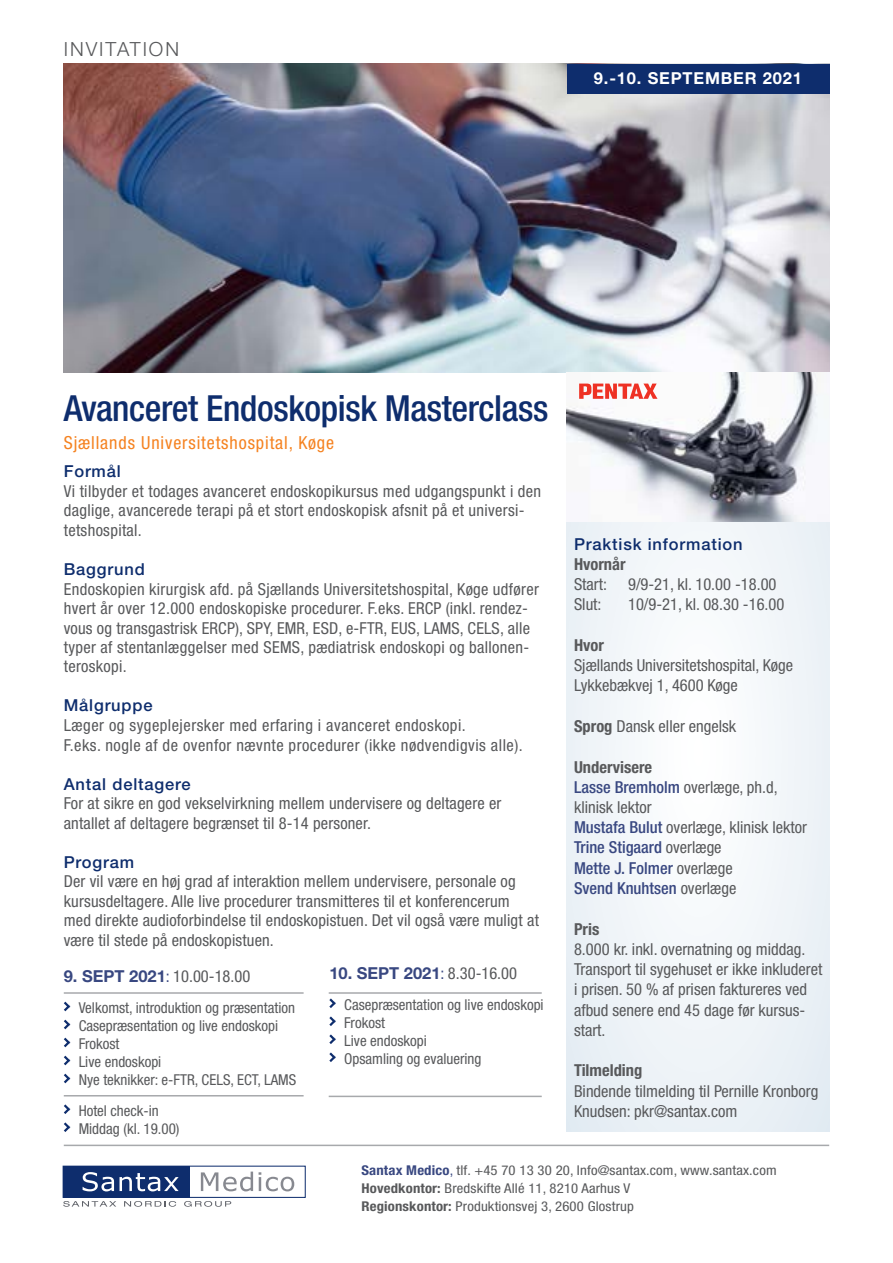
<style>
.page{position:relative;width:893px;height:1263px;background:#fff}
.page>*{position:absolute;margin:0;border:0;box-sizing:border-box;transform-origin:0 0}
.t1{font:500 condensed 36px "Helvetica Neue LT Std";letter-spacing:-.01em;color:#0e2d6d}
.t2{font:300 19.5px "Helvetica Neue LT Std";letter-spacing:.1em;color:#58595b}
.t3{font:condensed 18px "Helvetica Neue LT Std";letter-spacing:.05em;color:#f58220}
.t4{font:condensed 16.5px/20.2px "Helvetica Neue LT Std";letter-spacing:.01em;color:#58595b}
.t5{font:condensed 16.5px/19.5px "Helvetica Neue LT Std";letter-spacing:.03em;color:#58595b}
.t6{font:500 16.5px "Helvetica Neue LT Std";letter-spacing:.05em;color:#0e2d6d}
.t7{font:700 condensed 16.5px "Helvetica Neue LT Std";color:#58595b}
.t8{font:700 16.5px "Helvetica Neue LT Std";color:#394881}
.t9{font:700 16.5px "Helvetica Neue LT Std";letter-spacing:.05em;color:#fff}
.t10{font:condensed 15px/18px "Helvetica Neue LT Std";color:#58595b}
.t11{font:condensed 13.5px/18px "Helvetica Neue LT Std";letter-spacing:.01em;color:#58595b;scale:1.09 1}
.s1{font-weight:700;font-stretch:normal;color:#394881}
.s2{color:#394881}
.s3{font-weight:400;font-stretch:condensed}
.s4{font-weight:400;font-stretch:condensed;color:#58595b}
.s5{font-weight:700}
.s6{font-weight:500;color:#394881}
.s7{font-weight:700;color:#394881}
</style>
<div class="page">
<img style="left:64px;top:64px;width:765px;height:308px">
<div style="left:567px;top:372px;width:262px;height:759px;background:#f1f5f9"></div>
<div style="left:567px;top:64px;width:262px;height:30px;background:#0e2d6d"></div>
<div style="left:63px;top:1165px;width:243px;height:33px;border:1px solid #0e2d6d"></div>
<div style="left:63px;top:1166px;width:126px;height:31px;background:#0e2d6d"></div>
<svg style="left:83px;top:1172px;width:31px;height:19px"></svg>
<svg style="left:120px;top:1173px;width:59px;height:18px"></svg>
<svg style="left:201px;top:1171px;width:52px;height:20px"></svg>
<svg style="left:259px;top:1172px;width:35px;height:19px"></svg>
<svg style="left:63px;top:1201px;width:53px;height:6px"></svg>
<svg style="left:124px;top:1201px;width:52px;height:6px"></svg>
<svg style="left:184px;top:1201px;width:47px;height:6px"></svg>
<img style="left:567px;top:372px;width:249px;height:150px">
<svg style="left:64px;top:1002px;width:6px;height:9px"></svg>
<svg style="left:64px;top:1020px;width:6px;height:9px"></svg>
<svg style="left:64px;top:1038px;width:6px;height:9px"></svg>
<svg style="left:64px;top:1056px;width:6px;height:9px"></svg>
<svg style="left:64px;top:1074px;width:6px;height:9px"></svg>
<svg style="left:64px;top:1104px;width:6px;height:10px"></svg>
<svg style="left:64px;top:1122px;width:6px;height:10px"></svg>
<svg style="left:329px;top:998px;width:7px;height:10px"></svg>
<svg style="left:329px;top:1016px;width:7px;height:10px"></svg>
<svg style="left:329px;top:1034px;width:7px;height:10px"></svg>
<svg style="left:329px;top:1052px;width:7px;height:10px"></svg>
<hr style="left:64px;top:1095px;width:240px;height:1px;background:#a7a9ac">
<hr style="left:64px;top:1144px;width:765px;height:2px;background:#a7a9ac">
<hr style="left:64px;top:992px;width:240px;height:2px;background:#a7a9ac">
<hr style="left:329px;top:992px;width:213px;height:2px;background:#a7a9ac">
<hr style="left:329px;top:1096px;width:213px;height:1px;background:#a7a9ac">
<svg style="left:579px;top:384px;width:78px;height:15px"></svg>
<p class="t2" style="left:64px;top:38px;width:117px">INVITATION</p>
<p class="t9" style="left:594px;top:68px;width:210px">9.-10. SEPTEMBER 2021</p>
<h1 class="t1" style="left:64px;top:387px;width:486px">Avanceret Endoskopisk Masterclass</h1>
<p class="t3" style="left:64px;top:432px;width:272px">Sjællands Universitetshospital, Køge</p>
<p class="t6" style="left:64px;top:462px;width:59px">Formål</p>
<p class="t4" style="left:64px;top:481px;width:479px;line-height:19.5px">Vi tilbyder et todages avanceret endoskopikursus med udgangspunkt i den daglige, avancerede terapi på et stort endoskopisk afsnit på et universi&shy;tetshospital.</p>
<p class="t6" style="left:64px;top:559px;width:82px">Baggrund</p>
<p class="t4" style="left:64px;top:579px;width:477px;line-height:19.5px">Endoskopien kirurgisk afd. på Sjællands Universitetshospital, Køge udfører hvert år over 12.000 endoskopiske procedurer. F.eks. ERCP (inkl. rendez&shy;vous og transgastrisk ERCP), SPY, EMR, ESD, e-FTR, EUS, LAMS, CELS, alle typer af stentanlæggelser med SEMS, pædiatrisk endoskopi og ballonen&shy;teroskopi.</p>
<p class="t6" style="left:64px;top:696px;width:90px">Målgruppe</p>
<p class="t5" style="left:64px;top:715px;width:460px">Læger og sygeplejersker med erfaring i avanceret endoskopi.<br>F.eks. nogle af de ovenfor nævnte procedurer (ikke nødvendigvis alle).</p>
<p class="t6" style="left:64px;top:774px;width:128px">Antal deltagere</p>
<p class="t4" style="left:64px;top:793px;width:439px;line-height:19.5px">For at sikre en god vekselvirkning mellem undervisere og deltagere er antallet af deltagere begrænset til 8-14 personer.</p>
<p class="t6" style="left:64px;top:852px;width:72px">Program</p>
<p class="t4" style="left:64px;top:871px;width:477px;line-height:19.5px">Der vil være en høj grad af interaktion mellem undervisere, personale og kursusdeltagere. Alle live procedurer transmitteres til et konferencerum med direkte audioforbindelse til endoskopistuen. Det vil også være muligt at være til stede på endoskopistuen.</p>
<p class="t4" style="left:64px;top:966px;width:188px"><span class="s1">9. SEPT 2021</span><span class="s2">:</span> 10.00-18.00</p>
<p class="t10" style="left:79px;top:998px;width:219px">Velkomst, introduktion og præsentation<br>Casepræsentation og live endoskopi<br>Frokost<br>Live endoskopi<br>Nye teknikker: e-FTR, CELS, ECT, LAMS</p>
<p class="t10" style="left:79px;top:1101px;width:102px">Hotel check-in<br>Middag (kl. 19.00)</p>
<p class="t8" style="left:329px;top:963px;width:189px">10. SEPT 2021<span class="s3">:</span> <span class="s4">8.30-16.00</span></p>
<p class="t10" style="left:344px;top:995px;width:201px">Casepræsentation og live endoskopi<br>Frokost<br>Live endoskopi<br>Opsamling og evaluering</p>
<p class="t6" style="left:574px;top:534px;width:170px">Praktisk information</p>
<p class="t7" style="left:574px;top:554px;width:53px">Hvornår</p>
<p class="t4" style="left:574px;top:574px;width:34px">Start:</p>
<p class="t4" style="left:628px;top:574px;width:150px">9/9-21, kl. 10.00 -18.00</p>
<p class="t4" style="left:574px;top:594px;width:29px">Slut:</p>
<p class="t4" style="left:628px;top:594px;width:158px">10/9-21, kl. 08.30 -16.00</p>
<p class="t7" style="left:574px;top:635px;width:31px">Hvor</p>
<p class="t4" style="left:574px;top:655px;width:220px">Sjællands Universitetshospital, Køge<br>Lykkebækvej 1, 4600 Køge</p>
<p class="t4" style="left:574px;top:716px;width:164px"><span class="s5">Sprog</span> Dansk eller engelsk</p>
<p class="t4" style="left:574px;top:756px;width:234px"><span class="s5">Undervisere<br></span><span class="s6">Lasse Bremholm</span> overlæge, ph.d, klinisk lektor<br><span class="s6">Mustafa Bulut</span> overlæge, klinisk lektor<br><span class="s6">Trine Stigaard</span> overlæge<br><span class="s6">Mette J. Folmer</span> overlæge<br><span class="s6">Svend Knuhtsen</span> overlæge</p>
<p class="t7" style="left:574px;top:919px;width:27px">Pris</p>
<p class="t4" style="left:574px;top:939px;width:250px">8.000 kr. inkl. overnatning og middag.<br>Transport til sygehuset er ikke inkluderet i prisen. 50 % af prisen faktureres ved afbud senere end 45 dage før kursus&shy;start.</p>
<p class="t7" style="left:574px;top:1060px;width:70px">Tilmelding</p>
<p class="t4" style="left:574px;top:1080px;width:246px">Bindende tilmelding til Pernille Kronborg<br>Knudsen: pkr@santax.com</p>
<p class="t11" style="left:361px;top:1161px;width:382px"><span class="s7">Santax Medico</span><span class="s2">,</span> tlf. +45 70 13 30 20, Info@santax.com, www.santax.com<br><span class="s5">Hovedkontor:</span> Bredskifte Allé 11, 8210 Aarhus V<br><span class="s5">Regionskontor:</span> Produktionsvej 3, 2600 Glostrup</p>
</div>
